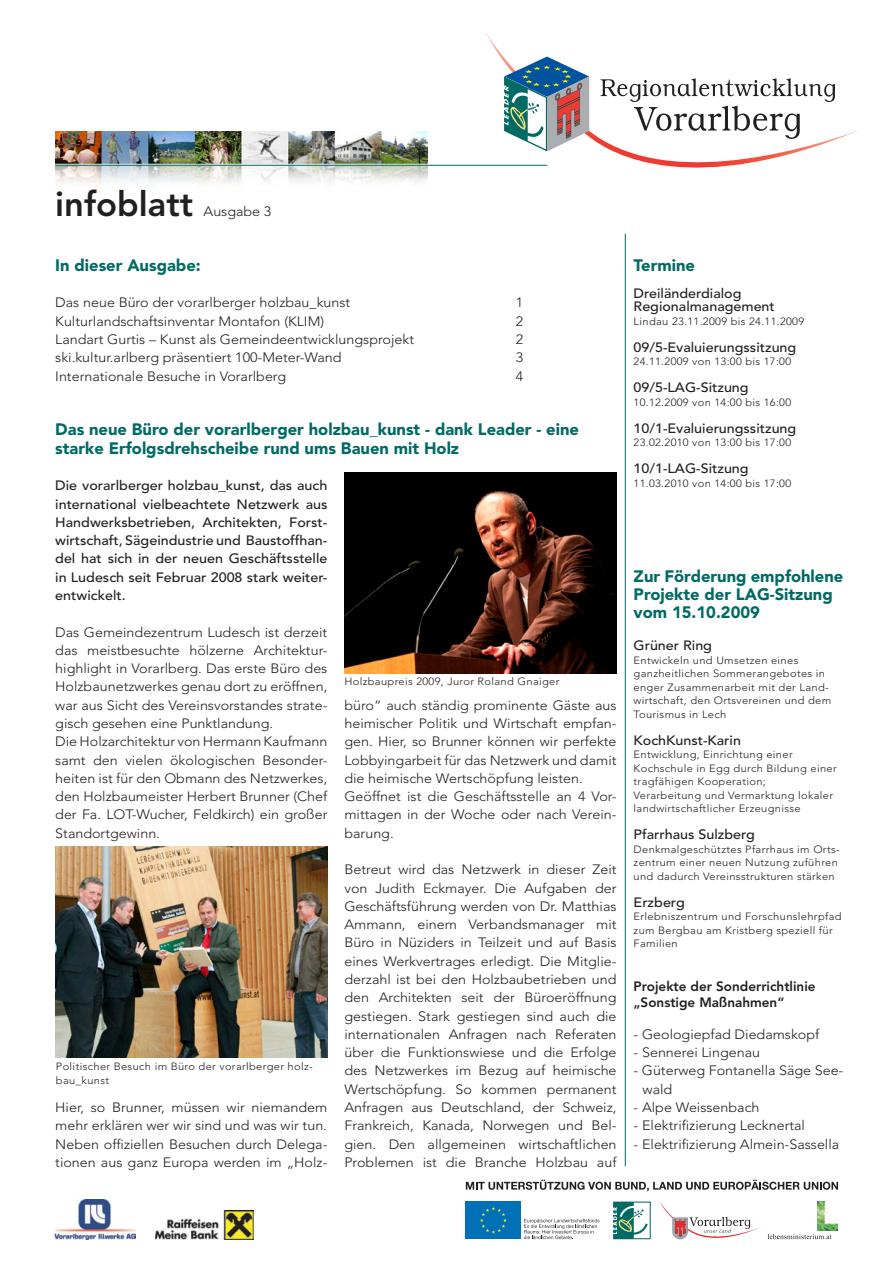
<style>
.page{position:relative;width:893px;height:1263px;background:#fff}
.page>*{position:absolute;margin:0;border:0;box-sizing:border-box;transform-origin:0 0}
.t1{font:800 34.5px "Avenir";color:#231f20}
.t2{font:900 16.5px/18.3px "Avenir";color:#006a64}
.t3{font:300 13.5px/18.3px "Avenir";color:#231f20;scale:1.06 1}
.t4{font:500 13.5px/18.3px "Avenir";color:#231f20;text-align:justify;scale:1.06 1}
.t5{font:800 13.5px/16.5px "Avenir";color:#231f20}
.t6{font:300 10.5px/13.5px "Avenir";letter-spacing:.03em;color:#231f20;scale:1.06 1}
</style>
<div class="page">
<svg style="left:485px;top:32px;width:375px;height:136px"></svg>
<svg style="left:601px;top:78px;width:234px;height:61px"></svg>
<svg style="left:504px;top:57px;width:85px;height:94px"></svg>
<svg style="left:466px;top:1180px;width:372px;height:11px"></svg>
<svg style="left:524px;top:1219px;width:75px;height:20px"></svg>
<div style="left:466px;top:1201px;width:55px;height:38px;background:#0070b7"></div>
<svg style="left:480px;top:1207px;width:27px;height:26px"></svg>
<svg style="left:613px;top:1201px;width:38px;height:38px"></svg>
<svg style="left:767px;top:1234px;width:65px;height:5px"></svg>
<img style="left:818px;top:1201px;width:20px;height:29px">
<svg style="left:660px;top:1202px;width:99px;height:38px"></svg>
<hr style="left:625px;top:234px;width:1px;height:932px;background:#006a64">
<img style="left:155px;top:1210px;width:98px;height:29px">
<img style="left:54px;top:1199px;width:81px;height:40px">
<img style="left:55px;top:131px;width:372px;height:53px">
<hr style="left:55px;top:165px;width:492px;height:1px;background:#006a64">
<img style="left:55px;top:847px;width:272px;height:210px">
<img style="left:344px;top:473px;width:273px;height:200px">
<h1 class="t1" style="left:55px;top:184px;width:140px">infoblatt</h1>
<p class="t3" style="left:204px;top:202px;width:66px">Ausgabe 3</p>
<p class="t2" style="left:55px;top:256px;width:147px">In dieser Ausgabe:</p>
<p class="t3" style="left:55px;top:294px;width:280px">Das neue Büro der vorarlberger holzbau_kunst</p>
<p class="t3" style="left:516px;top:294px;width:9px">1</p>
<p class="t3" style="left:55px;top:312px;width:255px">Kulturlandschaftsinventar Montafon (KLIM)</p>
<p class="t3" style="left:516px;top:312px;width:9px">2</p>
<p class="t3" style="left:55px;top:330px;width:340px">Landart Gurtis – Kunst als Gemeindeentwicklungsprojekt</p>
<p class="t3" style="left:516px;top:330px;width:9px">2</p>
<p class="t3" style="left:55px;top:348px;width:272px">ski.kultur.arlberg präsentiert 100-Meter-Wand</p>
<p class="t3" style="left:516px;top:348px;width:9px">3</p>
<p class="t3" style="left:55px;top:367px;width:219px">Internationale Besuche in Vorarlberg</p>
<p class="t3" style="left:516px;top:367px;width:9px">4</p>
<p class="t2" style="left:55px;top:420px;width:525px">Das neue Büro der vorarlberger holzbau_kunst - dank Leader - eine starke Erfolgsdrehscheibe rund ums Bauen mit Holz</p>
<p class="t4" style="left:55px;top:477px;width:258px">Die vorarlberger holzbau_kunst, das auch international vielbeachtete Netzwerk aus Handwerksbetrieben, Architekten, Forst&shy;wirtschaft, Sägeindustrie und Baustoffhan&shy;del hat sich in der neuen Geschäftsstelle in Ludesch seit Februar 2008 stark weiter&shy;entwickelt.</p>
<p class="t3" style="left:55px;top:623px;width:258px">Das Gemeindezentrum Ludesch ist derzeit das meistbesuchte hölzerne Architektur&shy;highlight in Vorarlberg. Das erste Büro des Holzbaunetzwerkes genau dort zu eröffnen, war aus Sicht des Vereinsvorstandes strate&shy;gisch gesehen eine Punktlandung.<br>Die Holzarchitektur von Hermann Kaufmann samt den vielen ökologischen Besonder&shy;heiten ist für den Obmann des Netzwerkes, den Holzbaumeister Herbert Brunner (Chef der Fa. LOT-Wucher, Feldkirch) ein großer Standortgewinn.</p>
<p class="t6" style="left:56px;top:1060px;width:244px">Politischer Besuch im Büro der vorarlberger holz&shy;bau_kunst</p>
<p class="t3" style="left:55px;top:1098px;width:258px;text-align:justify">Hier, so Brunner, müssen wir niemandem mehr erklären wer wir sind und was wir tun.<br>Neben offiziellen Besuchen durch Delega&shy;tionen aus ganz Europa werden im „Holz-</p>
<p class="t6" style="left:344px;top:675px;width:204px">Holzbaupreis 2009, Juror Roland Gnaiger</p>
<p class="t3" style="left:344px;top:696px;width:258px">büro“ auch ständig prominente Gäste aus heimischer Politik und Wirtschaft empfan&shy;gen. Hier, so Brunner können wir perfekte Lobbyingarbeit für das Netzwerk und damit die heimische Wertschöpfung leisten.<br>Geöffnet ist die Geschäftsstelle an 4 Vor&shy;mittagen in der Woche oder nach Verein&shy;barung.</p>
<p class="t3" style="left:344px;top:860px;width:258px;text-align:justify">Betreut wird das Netzwerk in dieser Zeit von Judith Eckmayer. Die Aufgaben der Geschäftsführung werden von Dr. Matthias Ammann, einem Verbandsmanager mit Büro in Nüziders in Teilzeit und auf Basis eines Werkvertrages erledigt. Die Mitglie&shy;derzahl ist bei den Holzbaubetrieben und den Architekten seit der Büroeröffnung gestiegen. Stark gestiegen sind auch die internationalen Anfragen nach Referaten über die Funktionswiese und die Erfolge des Netzwerkes im Bezug auf heimische Wertschöpfung. So kommen permanent Anfragen aus Deutschland, der Schweiz, Frankreich, Kanada, Norwegen und Bel&shy;gien. Den allgemeinen wirtschaftlichen Problemen ist die Branche Holzbau auf</p>
<p class="t2" style="left:634px;top:256px;width:63px">Termine</p>
<p class="t4" style="left:634px;top:287px;width:135px;line-height:13.5px">Dreiländerdialog<br>Regionalmanagement</p>
<p class="t6" style="left:634px;top:314px;width:162px">Lindau 23.11.2009 bis 24.11.2009</p>
<p class="t4" style="left:634px;top:338px;width:155px">09/5-Evaluierungssitzung</p>
<p class="t6" style="left:634px;top:355px;width:150px">24.11.2009 von 13:00 bis 17:00</p>
<p class="t4" style="left:634px;top:379px;width:110px">09/5-LAG-Sitzung</p>
<p class="t6" style="left:634px;top:395px;width:150px">10.12.2009 von 14:00 bis 16:00</p>
<p class="t4" style="left:634px;top:419px;width:155px">10/1-Evaluierungssitzung</p>
<p class="t6" style="left:634px;top:436px;width:150px">23.02.2010 von 13:00 bis 17:00</p>
<p class="t4" style="left:634px;top:460px;width:110px">10/1-LAG-Sitzung</p>
<p class="t6" style="left:634px;top:476px;width:150px">11.03.2010 von 14:00 bis 17:00</p>
<p class="t2" style="left:634px;top:567px;width:211px">Zur Förderung empfohlene<br>Projekte der LAG-Sitzung vom 15.10.2009</p>
<p class="t4" style="left:634px;top:637px;width:76px">Grüner Ring</p>
<p class="t6" style="left:634px;top:653px;width:188px">Entwickeln und Umsetzen eines ganzheitlichen Sommerangebotes in enger Zusammenarbeit mit der Land&shy;wirtschaft, den Ortsvereinen und dem<br>Tourismus in Lech</p>
<p class="t4" style="left:634px;top:731px;width:103px">KochKunst-Karin</p>
<p class="t6" style="left:634px;top:748px;width:193px">Entwicklung, Einrichtung einer Kochschule in Egg durch Bildung einer tragfähigen Kooperation;<br>Verarbeitung und Vermarktung lokaler landwirtschaftlicher Erzeugnisse</p>
<p class="t4" style="left:634px;top:826px;width:116px">Pfarrhaus Sulzberg</p>
<p class="t6" style="left:634px;top:842px;width:196px">Denkmalgeschütztes Pfarrhaus im Orts&shy;zentrum einer neuen Nutzung zuführen und dadurch Vereinsstrukturen stärken</p>
<p class="t4" style="left:634px;top:893px;width:50px">Erzberg</p>
<p class="t6" style="left:634px;top:910px;width:198px">Erlebniszentrum und Forschunslehrpfad zum Bergbau am Kristberg speziell für<br>Familien</p>
<p class="t5" style="left:634px;top:978px;width:184px">Projekte der Sonderrichtlinie „Sonstige Maßnahmen“</p>
<p class="t3" style="left:634px;top:1025px;width:177px">- Geologiepfad Diedamskopf</p>
<p class="t3" style="left:634px;top:1043px;width:121px">- Sennerei Lingenau</p>
<p class="t3" style="left:643px;top:1062px;width:191px;text-indent:-9px">- Güterweg Fontanella Säge See&shy;wald</p>
<p class="t3" style="left:634px;top:1098px;width:120px">- Alpe Weissenbach</p>
<p class="t3" style="left:634px;top:1116px;width:163px">- Elektrifizierung Lecknertal</p>
<p class="t3" style="left:634px;top:1135px;width:195px">- Elektrifizierung Almein-Sassella</p>
</div>
